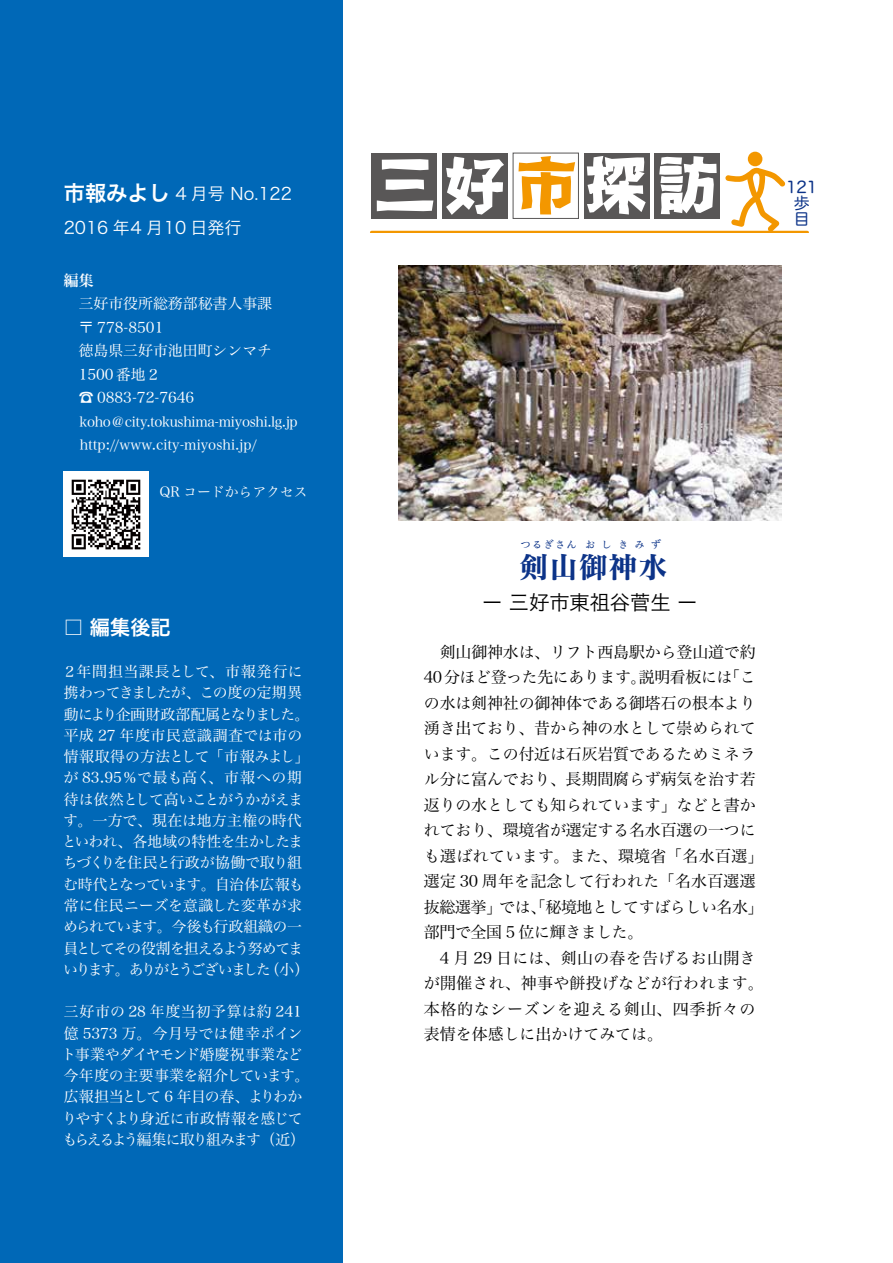
<style>
.page{position:relative;width:893px;height:1263px;background:#fff}
.page>*{position:absolute;margin:0;border:0;box-sizing:border-box;transform-origin:0 0}
.t1{font:29.7px "Matisse Pro N B";color:#0c3388}
.t2{font:21.3px "Hira Kaku Pro W6";color:#fff}
.t3{font:20.25px "Hira Kaku Pro W3";color:#000}
.t4{font:20.25px "Hira Kaku Pro W6";color:#fff}
.t5{font:16.95px "Hira Kaku Pro W3";color:#fff}
.t6{font:15.9px/25.5px "Hira Min Pro N W3";letter-spacing:-.01em;color:#000;text-align:right}
.t7{font:15.9px/25.5px "Hira Min Pro N W3";letter-spacing:.015em;color:#000}
.t8{font:15.9px "Hira Min Pro N W3";letter-spacing:.02em;color:#000}
.t9{font:15.9px/15.9px "Hira Maru Pro W4";color:#0c3388}
.t10{font:14.85px/21.3px "Hira Min Pro W3";letter-spacing:-.015em;color:#fff}
.t11{font:14.85px "Hira Min Pro W3";letter-spacing:-.115em;color:#fff}
.t12{font:14.85px "Hira Min Pro W3";letter-spacing:-.075em;color:#fff}
.t13{font:14.85px "Hira Min Pro W3";letter-spacing:.005em;color:#fff}
.t14{font:14.85px "Hira Min Pro W3";letter-spacing:-.05em;color:#fff}
.t15{font:14.85px "Hira Min Pro W3";letter-spacing:-.065em;color:#fff}
.t16{font:14.85px "Hira Min Pro W3";letter-spacing:-.08em;color:#fff}
.t17{font:14.85px "Hira Min Pro W3";letter-spacing:-.07em;color:#fff}
.t18{font:14.85px "Hira Min Pro W3";letter-spacing:.035em;color:#fff}
.t19{font:14.85px "Hira Min Pro W3";letter-spacing:.045em;color:#fff}
.t20{font:14.85px "Hira Min Pro W3";letter-spacing:.025em;color:#fff}
.t21{font:14.85px "Hira Min Pro W3";letter-spacing:-.135em;color:#fff}
.t22{font:14.85px "Hira Min Pro W6";color:#fff}
.t23{font:13.8px/23.4px "Hira Min Pro W3";letter-spacing:-.02em;color:#fff}
.t24{font:13.8px "Hira Min Pro W3";color:#fff}
.t25{font:9.6px "Matisse Pro N B";letter-spacing:.465em;color:#0c3388}
</style>
<div class="page">
<div style="left:0;top:0;width:342px;height:1263px;background:#0068b7"></div>
<div style="left:372px;top:153px;width:65px;height:65px;background:#595757"></div>
<svg style="left:377px;top:159px;width:56px;height:52px"></svg>
<div style="left:442px;top:153px;width:66px;height:65px;background:#595757"></div>
<svg style="left:446px;top:157px;width:58px;height:58px"></svg>
<div style="left:513px;top:153px;width:66px;height:66px;border:1px solid #595757"></div>
<svg style="left:518px;top:156px;width:57px;height:58px"></svg>
<div style="left:584px;top:153px;width:65px;height:65px;background:#595757"></div>
<svg style="left:587px;top:156px;width:59px;height:58px"></svg>
<div style="left:655px;top:153px;width:65px;height:65px;background:#595757"></div>
<svg style="left:659px;top:156px;width:58px;height:58px"></svg>
<svg style="left:725px;top:167px;width:60px;height:64px"></svg>
<div style="left:748px;top:152px;width:14px;height:14px;background:#f39700;border-radius:50%"></div>
<hr style="left:372px;top:231px;width:435px;height:2px;background:#f39700">
<img style="left:64px;top:471px;width:85px;height:85px">
<img style="left:398px;top:266px;width:383px;height:255px">
<h2 class="t2" style="left:64px;top:173px;width:108px">市報みよし</h2>
<p class="t5" style="left:64px;top:213px;width:179px">2016 年4 月10 日発行</p>
<p class="t22" style="left:64px;top:267px;width:31px">編集</p>
<p class="t10" style="left:79px;top:292px;width:195px">三好市役所総務部秘書人事課</p>
<p class="t10" style="left:79px;top:315px;width:86px">〒 778-8501</p>
<p class="t10" style="left:64px;top:339px;width:210px">　徳島県三好市池田町シンマチ</p>
<p class="t10" style="left:64px;top:362px;width:98px">　1500番地２</p>
<p class="t10" style="left:79px;top:385px;width:117px">☎ 0883-72-7646</p>
<p class="t23" style="left:80px;top:408px;width:220px">koho＠city.tokushima-miyoshi l g. j p. http://www.city-miyoshi.jp/</p>
<p class="t24" style="left:159px;top:480px;width:150px">QR コードからアクセス</p>
<p class="t5" style="left:175px;top:178px;width:118px">4 月号 No.122</p>
<h3 class="t4" style="left:63px;top:609px;width:109px">□ 編集後記</h3>
<p class="t18" style="left:62px;top:659px;width:242px">２年間担当課長として、市報発行に</p>
<p class="t12" style="left:64px;top:680px;width:240px">携わってきましたが、この度の定期異</p>
<p class="t11" style="left:64px;top:701px;width:247px">動により企画財政部配属となりました。</p>
<p class="t19" style="left:64px;top:722px;width:240px">平成 27 年度市民意識調査では市の</p>
<p class="t13" style="left:64px;top:744px;width:247px">情報取得の方法として「市報みよし「</p>
<p class="t10" style="left:208px;top:766px;width:95px">、市報への期</p>
<p class="t10" style="left:63px;top:766px;width:149px">が 83.95％で最も高く</p>
<p class="t12" style="left:64px;top:786px;width:241px">待は依然として高いことがうかがえま</p>
<p class="t20" style="left:63px;top:808px;width:240px">す。一方で、現在は地方主権の時代</p>
<p class="t14" style="left:62px;top:829px;width:243px">といわれ、各地域の特性を生かしたま</p>
<p class="t15" style="left:63px;top:850px;width:241px">ちづくりを住民と行政が協働で取り組</p>
<p class="t16" style="left:63px;top:871px;width:242px">む時代となっています。自治体広報も</p>
<p class="t10" style="left:64px;top:893px;width:240px">常に住民ニーズを意識した変革が求</p>
<p class="t17" style="left:63px;top:914px;width:240px">められています。今後も行政組織の一</p>
<p class="t11" style="left:63px;top:935px;width:241px">員としてその役割を担えるよう努めてま</p>
<p class="t10" style="left:265px;top:957px;width:46px">（小(</p>
<p class="t21" style="left:63px;top:956px;width:209px">いります。ありがとうございました</p>
<p class="t10" style="left:61px;top:1000px;width:249px">三好市の 28 年度当初予算は約 241億 5373 万。今月号では健幸ポイント事業やダイヤモンド婚慶祝事業など今年度の主要事業を紹介しています。広報担当として 6 年目の春、よりわかりやすくより身近に市政情報を感じてもらえるよう編集に取り組みます（近(</p>
<p class="t9" style="left:786px;top:178px;width:33px">121</p>
<p class="t9" style="left:794px;top:194px;width:17px">歩目</p>
<p class="t25" style="left:521px;top:539px;width:57px">つるぎさん</p>
<p class="t25" style="left:585px;top:539px;width:77px">おしきみず</p>
<h1 class="t1" style="left:519px;top:548px;width:150px">剣山御神水</h1>
<h3 class="t3" style="left:482px;top:584px;width:217px">ー三好市東祖谷菅生ー</h3>
<p class="t6" style="left:424px;top:638px;width:333px">　剣山御神水は、リフト西島駅から登山道で約「こ</p>
<p class="t6" style="left:639px;top:663px;width:95px">説明看板には</p>
<p class="t6" style="left:424px;top:663px;width:224px">40分ほど登った先にあります。</p>
<p class="t6" style="left:424px;top:689px;width:333px">の水は剣神社の御神体である御塔石の根本より</p>
<p class="t6" style="left:424px;top:714px;width:333px">湧き出ており、昔から神の水として崇められて</p>
<p class="t6" style="left:424px;top:740px;width:333px">います。この付近は石灰岩質であるためミネラ</p>
<p class="t6" style="left:424px;top:765px;width:333px">ル分に富んでおり、長期間腐らず病気を治す若</p>
<p class="t6" style="left:424px;top:791px;width:333px">返りの水としても知られています」などと書か</p>
<p class="t6" style="left:424px;top:816px;width:333px">れており、環境省が選定する名水百選の一つに</p>
<p class="t8" style="left:424px;top:842px;width:341px">も選ばれています。また、環境省「名水百選「</p>
<p class="t7" style="left:424px;top:867px;width:333px">選定 30 周年を記念して行われた「名水百選選</p>
<p class="t6" style="left:499px;top:893px;width:266px">では、「秘境地としてすばらしい名水「</p>
<p class="t7" style="left:424px;top:893px;width:341px">抜総選挙」<br>部門で全国 5 位に輝きました。<br>　4 月 29 日には、剣山の春を告げるお山開きが開催され、神事や餅投げなどが行われます。本格的なシーズンを迎える剣山、四季折々の表情を体感しに出かけてみては。</p>
</div>
